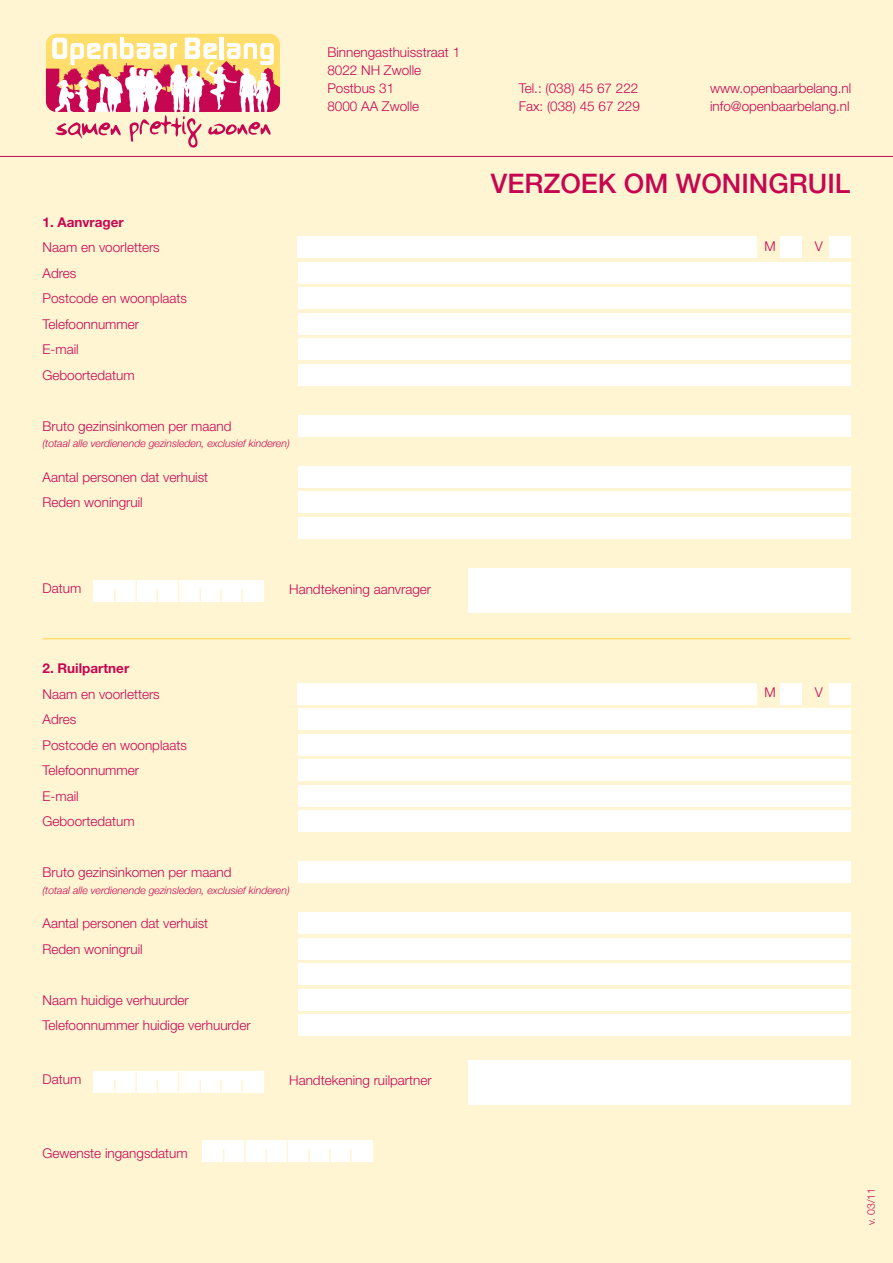
<style>
.page{position:relative;width:893px;height:1263px;background:#fff5d3}
.page>*{position:absolute;margin:0;border:0;box-sizing:border-box;transform-origin:0 0}
.t1{font:500 27px "Helvetica Neue LT Std";color:#c60651}
.t2{font:300 13.5px/25.5px "Helvetica Neue LT Std";color:#c60651}
.t3{font:700 13.5px "Helvetica Neue LT Std";color:#c60651}
.t4{font:italic 300 10.5px "Helvetica Neue";color:#c60651}
.t5{font:300 10.5px "Helvetica Neue LT Std";color:#c60651}
</style>
<div class="page">
<div style="left:46px;top:34px;width:234px;height:78px;background:#ffde6c;border-radius:11px"></div>
<svg style="left:46px;top:37px;width:234px;height:110px"></svg>
<hr style="left:0;top:156px;width:893px;height:1px;background:#c60651">
<div style="left:298px;top:262px;width:552px;height:21px;background:#fff"></div>
<div style="left:298px;top:288px;width:552px;height:21px;background:#fff"></div>
<div style="left:298px;top:313px;width:552px;height:21px;background:#fff"></div>
<div style="left:298px;top:339px;width:552px;height:21px;background:#fff"></div>
<div style="left:298px;top:364px;width:552px;height:21px;background:#fff"></div>
<div style="left:298px;top:415px;width:552px;height:21px;background:#fff"></div>
<div style="left:298px;top:466px;width:552px;height:21px;background:#fff"></div>
<div style="left:298px;top:492px;width:552px;height:21px;background:#fff"></div>
<div style="left:298px;top:517px;width:552px;height:21px;background:#fff"></div>
<div style="left:468px;top:568px;width:382px;height:45px;background:#fff"></div>
<div style="left:94px;top:580px;width:42px;height:21px;background:#fff"></div>
<svg style="left:114px;top:589px;width:2px;height:12px"></svg>
<div style="left:136px;top:580px;width:43px;height:21px;background:#fff"></div>
<svg style="left:157px;top:589px;width:1px;height:12px"></svg>
<div style="left:179px;top:580px;width:85px;height:21px;background:#fff"></div>
<svg style="left:199px;top:589px;width:2px;height:12px"></svg>
<svg style="left:220px;top:589px;width:2px;height:12px"></svg>
<svg style="left:241px;top:589px;width:2px;height:12px"></svg>
<svg style="left:178px;top:580px;width:1px;height:21px"></svg>
<hr style="left:135px;top:580px;width:2px;height:21px;background:#fff5d3">
<div style="left:298px;top:708px;width:552px;height:22px;background:#fff"></div>
<div style="left:298px;top:734px;width:552px;height:21px;background:#fff"></div>
<div style="left:298px;top:759px;width:552px;height:22px;background:#fff"></div>
<div style="left:298px;top:785px;width:552px;height:21px;background:#fff"></div>
<div style="left:298px;top:811px;width:552px;height:21px;background:#fff"></div>
<div style="left:298px;top:862px;width:552px;height:21px;background:#fff"></div>
<div style="left:298px;top:913px;width:552px;height:21px;background:#fff"></div>
<div style="left:298px;top:938px;width:552px;height:21px;background:#fff"></div>
<div style="left:298px;top:964px;width:552px;height:21px;background:#fff"></div>
<div style="left:298px;top:989px;width:552px;height:21px;background:#fff"></div>
<div style="left:298px;top:1015px;width:552px;height:21px;background:#fff"></div>
<div style="left:468px;top:1060px;width:382px;height:44px;background:#fff"></div>
<div style="left:94px;top:1071px;width:42px;height:22px;background:#fff"></div>
<svg style="left:114px;top:1080px;width:2px;height:13px"></svg>
<div style="left:136px;top:1071px;width:43px;height:22px;background:#fff"></div>
<svg style="left:157px;top:1080px;width:1px;height:13px"></svg>
<div style="left:179px;top:1071px;width:85px;height:22px;background:#fff"></div>
<svg style="left:199px;top:1080px;width:2px;height:13px"></svg>
<svg style="left:220px;top:1080px;width:2px;height:13px"></svg>
<svg style="left:241px;top:1080px;width:2px;height:13px"></svg>
<svg style="left:178px;top:1071px;width:1px;height:22px"></svg>
<hr style="left:135px;top:1071px;width:2px;height:22px;background:#fff5d3">
<hr style="left:43px;top:638px;width:807px;height:1px;background:#ffde6c">
<div style="left:298px;top:237px;width:459px;height:21px;background:#fff"></div>
<div style="left:298px;top:683px;width:459px;height:21px;background:#fff"></div>
<div style="left:202px;top:1140px;width:43px;height:22px;background:#fff"></div>
<svg style="left:223px;top:1149px;width:1px;height:13px"></svg>
<div style="left:245px;top:1140px;width:42px;height:22px;background:#fff"></div>
<svg style="left:265px;top:1149px;width:2px;height:13px"></svg>
<div style="left:287px;top:1140px;width:85px;height:22px;background:#fff"></div>
<svg style="left:308px;top:1149px;width:2px;height:13px"></svg>
<svg style="left:329px;top:1149px;width:2px;height:13px"></svg>
<svg style="left:350px;top:1149px;width:2px;height:13px"></svg>
<svg style="left:287px;top:1140px;width:1px;height:22px"></svg>
<hr style="left:244px;top:1140px;width:2px;height:22px;background:#fff5d3">
<div style="left:781px;top:237px;width:21px;height:21px;background:#fff"></div>
<div style="left:829px;top:237px;width:21px;height:21px;background:#fff"></div>
<div style="left:781px;top:683px;width:21px;height:21px;background:#fff"></div>
<div style="left:829px;top:683px;width:21px;height:21px;background:#fff"></div>
<p class="t2" style="left:327px;top:42px;width:134px;line-height:18px">Binnengasthuisstraat 1<br>8022 NH Zwolle<br>Postbus 31<br>8000 AA Zwolle</p>
<p class="t3" style="left:43px;top:213px;width:83px">1. Aanvrager</p>
<p class="t2" style="left:43px;top:234px;width:146px">Naam en voorletters<br>Adres<br>Postcode en woonplaats<br>Telefoonnummer<br>E-mail<br>Geboortedatum</p>
<p class="t2" style="left:43px;top:413px;width:191px">Bruto gezinsinkomen per maand</p>
<p class="t2" style="left:43px;top:464px;width:167px">Aantal personen dat verhuist<br>Reden woningruil</p>
<p class="t4" style="left:43px;top:437px;width:249px">(totaal alle verdienende gezinsleden, exclusief kinderen)</p>
<p class="t2" style="left:43px;top:575px;width:40px">Datum</p>
<p class="t2" style="left:289px;top:576px;width:144px">Handtekening aanvrager</p>
<p class="t3" style="left:43px;top:660px;width:88px">2. Ruilpartner</p>
<p class="t2" style="left:43px;top:681px;width:146px">Naam en voorletters<br>Adres<br>Postcode en woonplaats<br>Telefoonnummer<br>E-mail<br>Geboortedatum</p>
<p class="t2" style="left:43px;top:859px;width:191px">Bruto gezinsinkomen per maand</p>
<p class="t2" style="left:43px;top:910px;width:167px">Aantal personen dat verhuist<br>Reden woningruil</p>
<p class="t2" style="left:43px;top:987px;width:210px">Naam huidige verhuurder<br>Telefoonnummer huidige verhuurder</p>
<p class="t4" style="left:43px;top:883px;width:249px">(totaal alle verdienende gezinsleden, exclusief kinderen)</p>
<p class="t2" style="left:43px;top:1066px;width:40px">Datum</p>
<p class="t2" style="left:289px;top:1067px;width:144px">Handtekening ruilpartner</p>
<p class="t2" style="left:43px;top:1140px;width:147px">Gewenste ingangsdatum</p>
<p class="t2" style="left:519px;top:78px;width:123px;line-height:18px">Tel.: (038) 45 67 222<br>Fax: (038) 45 67 229</p>
<p class="t2" style="left:710px;top:78px;width:143px;line-height:18px">www.openbaarbelang.nl info@openbaarbelang.nl</p>
<h1 class="t1" style="left:491px;top:168px;width:361px">VERZOEK OM WONINGRUIL</h1>
<p class="t2" style="left:764px;top:233px;width:13px">M</p>
<p class="t2" style="left:815px;top:233px;width:10px">V</p>
<p class="t2" style="left:764px;top:679px;width:13px">M</p>
<p class="t2" style="left:815px;top:679px;width:10px">V</p>
<p class="t5" style="left:865px;top:1225px;width:38px;rotate:-90deg">v. 03/11</p>
</div>
